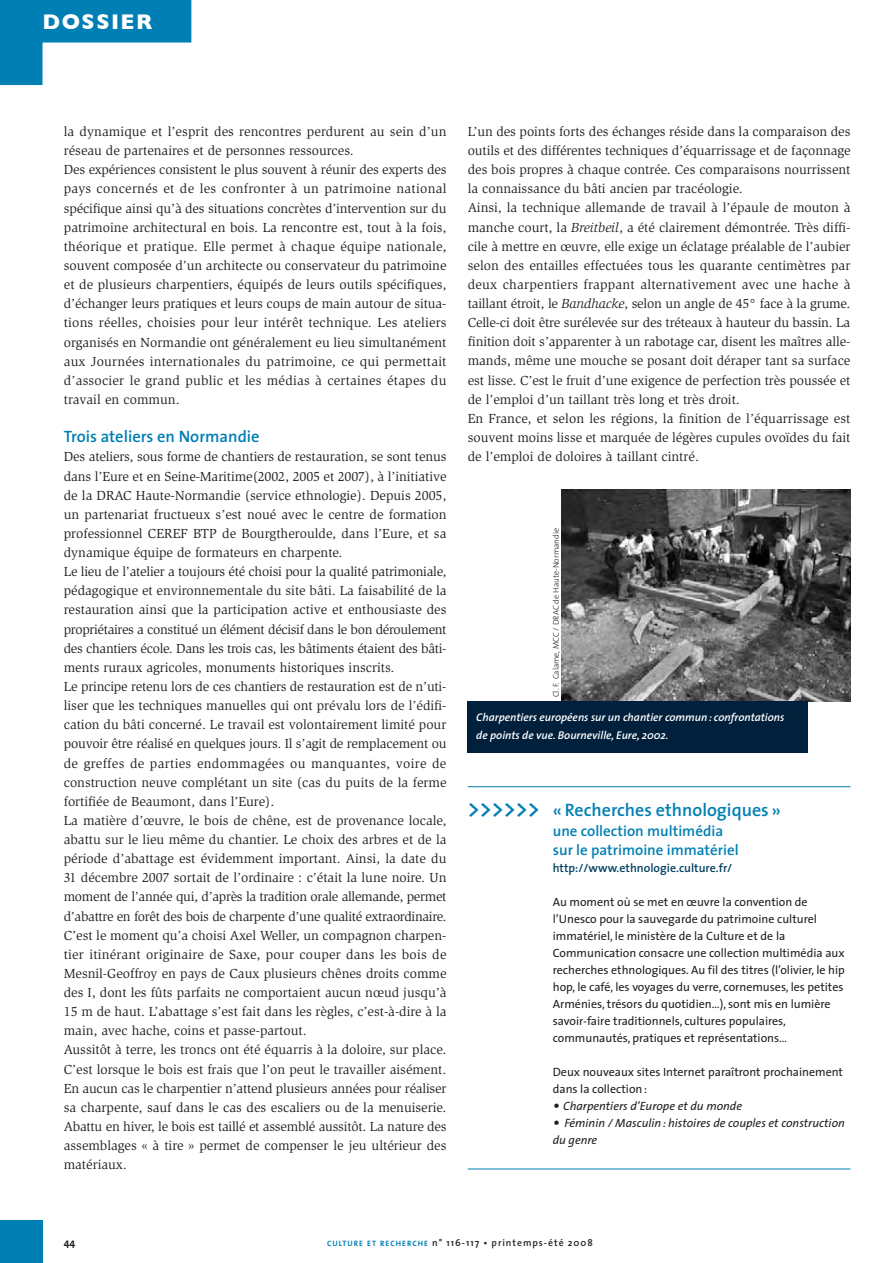
<style>
.page{position:relative;width:893px;height:1263px;background:#fff}
.page>*{position:absolute;margin:0;border:0;box-sizing:border-box;transform-origin:0 0}
.t1{font:700 21.6px "Gill Sans";letter-spacing:.07em;color:#fff}
.t2{font:600 18px "The Sans";color:#007fb4}
.t3{font:600 16.5px "The Sans";color:#007fb4}
.t4{font:600 15px/19.2px "The Sans";color:#007fb4}
.t5{font:13.5px/19.2px "Slimbach";color:#231f20}
.t6{font:12px/17px "The Sans";color:#231f20}
.t7{font:italic 12px/17px "The Sans";color:#231f20}
.t8{font:600 12px "The Sans";color:#004162}
.t9{font:italic 600 11.25px/17px "The Sans";color:#fff}
.t10{font:700 10.5px "The Sans";color:#231f20}
.t11{font:600 9.75px "The Sans";letter-spacing:.1em;color:#231f20}
.t12{font:300 8.25px "The Sans";color:#231f20}
.s1{font-style:italic}
.s2{font-size:24px}
.s3{font-size:18px}
.s4{font-weight:700;font-size:7.8px;color:#007fb4}
</style>
<div class="page">
<hr style="left:468px;top:1168px;width:382px;height:1px;background:#007fb4">
<hr style="left:468px;top:786px;width:382px;height:1px;background:#007fb4">
<img style="left:561px;top:489px;width:289px;height:213px">
<div style="left:468px;top:702px;width:340px;height:51px;background:#00203b"></div>
<div style="left:0;top:1220px;width:43px;height:43px;background:#007fb4"></div>
<svg style="left:0;top:0;width:191px;height:85px"></svg>
<h1 class="t1" style="left:43px;top:9px;width:111px">DOSSIER</h1>
<p class="t5" style="left:64px;top:123px;width:384px">la dynamique et l’esprit des rencontres perdurent au sein d’un réseau de partenaires et de personnes ressources.<br>Des expériences consistent le plus souvent à réunir des experts des pays concernés et de les confronter à un patrimoine national spécifique ainsi qu’à des situations concrètes d’intervention sur du patrimoine architectural en bois. La rencontre est, tout à la fois, théorique et pratique. Elle permet à chaque équipe nationale, souvent composée d’un architecte ou conservateur du patrimoine et de plusieurs charpentiers, équipés de leurs outils spécifiques, d’échanger leurs pratiques et leurs coups de main autour de situa&shy;tions réelles, choisies pour leur intérêt technique. Les ateliers organisés en Normandie ont généralement eu lieu simultanément aux Journées internationales du patrimoine, ce qui permettait d’associer le grand public et les médias à certaines étapes du travail en commun.</p>
<p class="t3" style="left:64px;top:430px;width:197px">Trois ateliers en Normandie</p>
<p class="t5" style="left:64px;top:448px;width:384px">Des ateliers, sous forme de chantiers de restauration, se sont tenus dans l’Eure et en Seine-Maritime(2002, 2005 et 2007), à l’initiative de la DRAC Haute-Normandie (service ethnologie). Depuis 2005, un partenariat fructueux s’est noué avec le centre de formation professionnel CEREF BTP de Bourgtheroulde, dans l’Eure, et sa dynamique équipe de formateurs en charpente.<br>Le lieu de l’atelier a toujours été choisi pour la qualité patrimoniale, pédagogique et environnementale du site bâti. La faisabilité de la restauration ainsi que la participation active et enthousiaste des propriétaires a constitué un élément décisif dans le bon déroulement des chantiers école. Dans les trois cas, les bâtiments étaient des bâti&shy;ments ruraux agricoles, monuments historiques inscrits.<br>Le principe retenu lors de ces chantiers de restauration est de n’uti&shy;liser que les techniques manuelles qui ont prévalu lors de l’édifi&shy;cation du bâti concerné. Le travail est volontairement limité pour pouvoir être réalisé en quelques jours. Il s’agit de remplacement ou de greffes de parties endommagées ou manquantes, voire de construction neuve complétant un site (cas du puits de la ferme fortifiée de Beaumont, dans l’Eure).<br>La matière d’œuvre, le bois de chêne, est de provenance locale, abattu sur le lieu même du chantier. Le choix des arbres et de la période d’abattage est évidemment important. Ainsi, la date du 31 décembre 2007 sortait de l’ordinaire : c’était la lune noire. Un moment de l’année qui, d’après la tradition orale allemande, permet d’abattre en forêt des bois de charpente d’une qualité extraordinaire.<br>C’est le moment qu’a choisi Axel Weller, un compagnon charpen&shy;tier itinérant originaire de Saxe, pour couper dans les bois de Mesnil-Geoffroy en pays de Caux plusieurs chênes droits comme des I, dont les fûts parfaits ne comportaient aucun nœud jusqu’à 15 m de haut. L’abattage s’est fait dans les règles, c’est-à-dire à la main, avec hache, coins et passe-partout.<br>Aussitôt à terre, les troncs ont été équarris à la doloire, sur place.<br>C’est lorsque le bois est frais que l’on peut le travailler aisément.<br>En aucun cas le charpentier n’attend plusieurs années pour réaliser sa charpente, sauf dans le cas des escaliers ou de la menuiserie.<br>Abattu en hiver, le bois est taillé et assemblé aussitôt. La nature des assemblages « à tire » permet de compenser le jeu ultérieur des matériaux.</p>
<p class="t5" style="left:468px;top:123px;width:384px">L’un des points forts des échanges réside dans la comparaison des outils et des différentes techniques d’équarrissage et de façonnage des bois propres à chaque contrée. Ces comparaisons nourrissent la connaissance du bâti ancien par tracéologie.<br>Ainsi, la technique allemande de travail à l’épaule de mouton à manche court, la <span class="s1">Breitbeil</span>, a été clairement démontrée. Très diffi&shy;cile à mettre en œuvre, elle exige un éclatage préalable de l’aubier selon des entailles effectuées tous les quarante centimètres par deux charpentiers frappant alternativement avec une hache à taillant étroit, le <span class="s1">Bandhacke</span>, selon un angle de 45° face à la grume.<br>Celle-ci doit être surélevée sur des tréteaux à hauteur du bassin. La finition doit s’apparenter à un rabotage car, disent les maîtres alle&shy;mands, même une mouche se posant doit déraper tant sa surface est lisse. C’est le fruit d’une exigence de perfection très poussée et de l’emploi d’un taillant très long et très droit.<br>En France, et selon les régions, la finition de l’équarrissage est souvent moins lisse et marquée de légères cupules ovoïdes du fait de l’emploi de doloires à taillant cintré.</p>
<p class="t12" style="left:553px;top:697px;width:171px;rotate:-90deg">Cl. F. Calame, MCC / DRAC de Haute-Normandie</p>
<p class="t9" style="left:476px;top:710px;width:310px">Charpentiers européens sur un chantier commun : confrontations de points de vue. Bourneville, Eure, 2002.</p>
<h2 class="t2" style="left:468px;top:803px;width:315px"><span class="s2">&gt;&gt;&gt;&gt;&gt;&gt;</span> « Recherches ethnologiques »</h2>
<p class="t4" style="left:553px;top:822px;width:187px">une collection multimédia sur le patrimoine immatériel</p>
<p class="t8" style="left:553px;top:863px;width:181px">http://www.ethnologie.culture.fr/</p>
<p class="t6" style="left:553px;top:894px;width:294px">Au moment où se met en œuvre la convention de l’Unesco pour la sauvegarde du patrimoine culturel immatériel, le ministère de la Culture et de la Communication consacre une collection multimédia aux recherches ethnologiques. Au fil des titres (l’olivier, le hip hop, le café, les voyages du verre, cornemuses, les petites Arménies, trésors du quotidien…), sont mis en lumière savoir-faire traditionnels, cultures populaires, communautés, pratiques et représentations…</p>
<p class="t6" style="left:553px;top:1064px;width:292px">Deux nouveaux sites Internet paraîtront prochainement dans la collection :</p>
<p class="t7" style="left:553px;top:1098px;width:191px"><span class="s3">•</span> Charpentiers d’Europe et du monde</p>
<p class="t7" style="left:553px;top:1115px;width:294px"><span class="s3">•</span> Féminin / Masculin : histoires de couples et construction du genre</p>
<p class="t10" style="left:64px;top:1238px;width:13px">44</p>
<p class="t11" style="left:327px;top:1239px;width:267px"><span class="s4">CULTURE ET RECHERCHE</span> n° 116-117 • printemps-été 2008</p>
</div>
